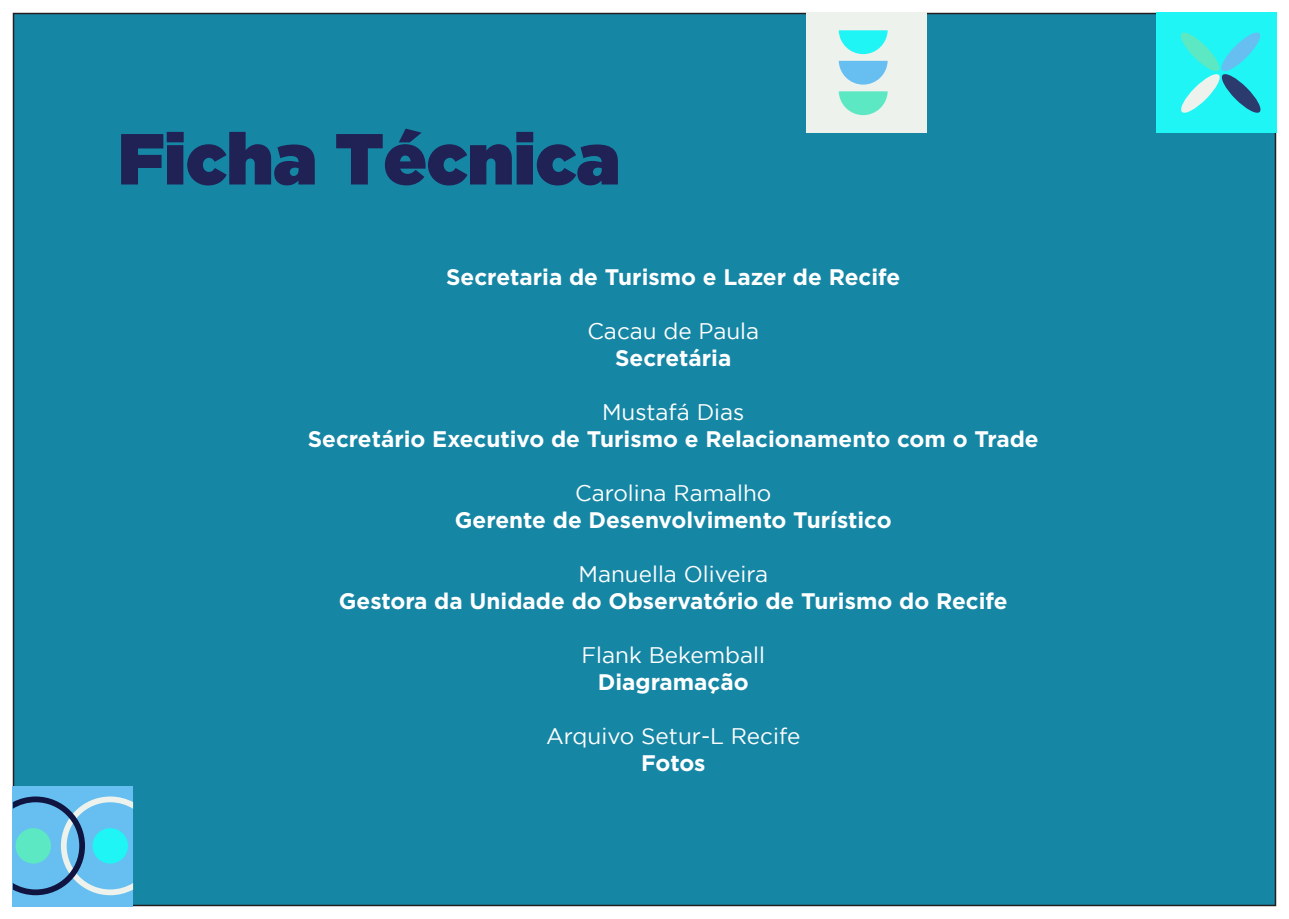
<style>
.page{position:relative;width:1289px;height:919px;background:#fff}
.page>*{position:absolute;margin:0;border:0;box-sizing:border-box;transform-origin:0 0}
.t1{font:900 72px "Gotham";color:#202154}
.t2{font:700 22.5px "Gotham";color:#fff}
.t3{font:22.5px "Gotham";color:#fff}
</style>
<div class="page">
<div style="left:14px;top:14px;width:1261px;height:891px;background:#1686a5"></div>
<div style="left:1155px;top:13px;width:121px;height:120px;background:#1ff5f5"></div>
<svg style="left:1180px;top:32px;width:81px;height:81px"></svg>
<div style="left:806px;top:13px;width:120px;height:120px;background:#edf2ed"></div>
<svg style="left:838px;top:30px;width:49px;height:24px"></svg>
<svg style="left:838px;top:61px;width:49px;height:24px"></svg>
<svg style="left:838px;top:91px;width:49px;height:24px"></svg>
<div style="left:13px;top:785px;width:120px;height:121px;background:#66bff0"></div>
<svg style="left:13px;top:796px;width:120px;height:99px"></svg>
<div style="left:93px;top:828px;width:35px;height:35px;background:#1ff5f5;border-radius:50%"></div>
<div style="left:16px;top:828px;width:35px;height:35px;background:#5ce8c2;border-radius:50%"></div>
<h1 class="t1" style="left:118px;top:117px;width:503px">Ficha Técnica</h1>
<p class="t2" style="left:446px;top:262px;width:455px">Secretaria de Turismo e Lazer de Recife</p>
<p class="t3" style="left:587px;top:319px;width:173px">Cacau de Paula</p>
<p class="t2" style="left:615px;top:343px;width:118px">Secretária</p>
<p class="t3" style="left:602px;top:400px;width:144px">Mustafá Dias</p>
<p class="t2" style="left:308px;top:424px;width:732px">Secretário Executivo de Turismo e Relacionamento com o Trade</p>
<p class="t3" style="left:575px;top:481px;width:198px">Carolina Ramalho</p>
<p class="t2" style="left:455px;top:505px;width:438px">Gerente de Desenvolvimento Turístico</p>
<p class="t3" style="left:578px;top:562px;width:191px">Manuella Oliveira</p>
<p class="t2" style="left:339px;top:586px;width:670px">Gestora da Unidade do Observatório de Turismo do Recife</p>
<p class="t3" style="left:581px;top:643px;width:185px">Flank Bekemball</p>
<p class="t2" style="left:598px;top:667px;width:152px">Diagramação</p>
<p class="t3" style="left:546px;top:724px;width:256px">Arquivo Setur-L Recife</p>
<p class="t2" style="left:641px;top:748px;width:66px">Fotos</p>
</div>
